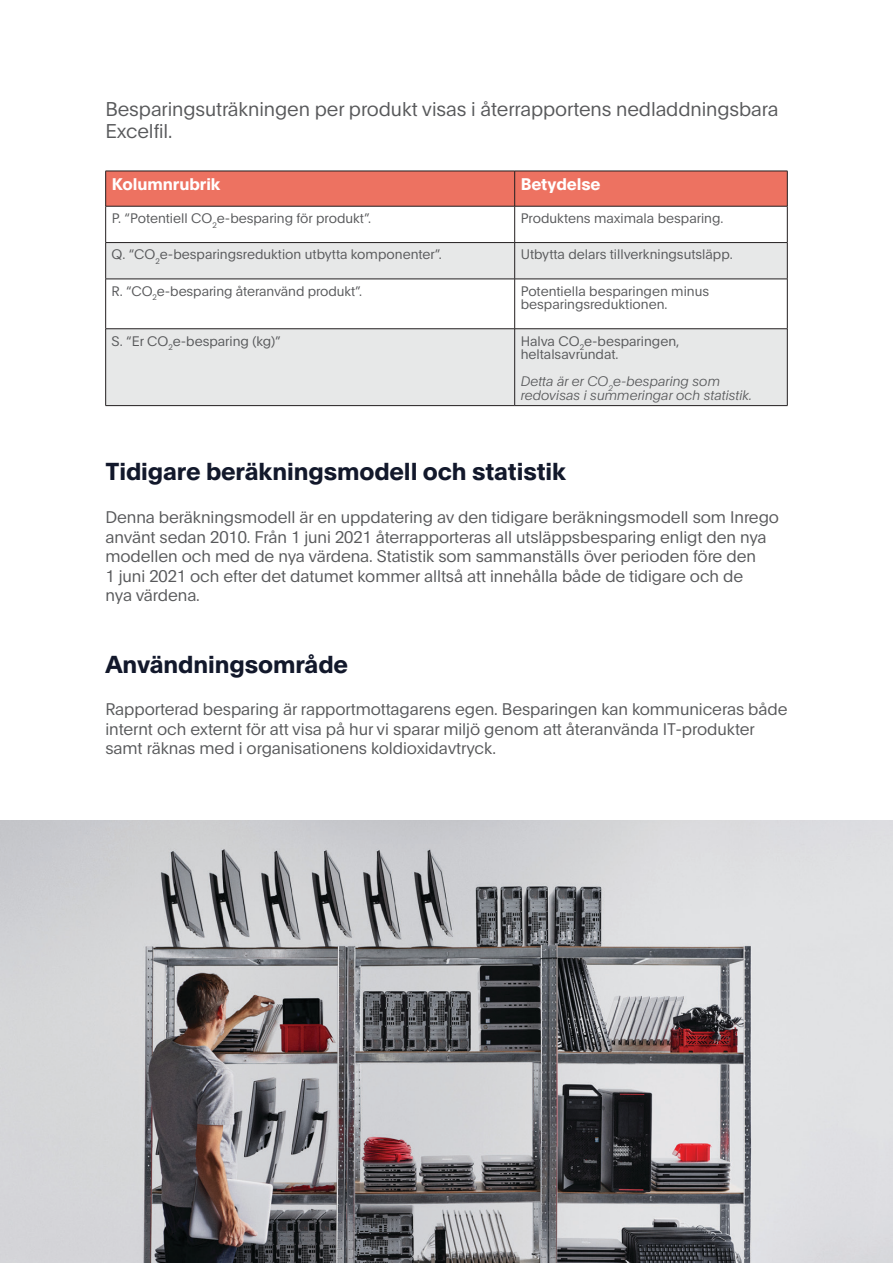
<style>
.page{position:relative;width:893px;height:1263px;background:#fff}
.page>*{position:absolute;margin:0;border:0;box-sizing:border-box;transform-origin:0 0}
.t1{font:700 24px "Plain";letter-spacing:-.005em;color:#12182b}
.t2{font:300 19.5px/22.5px "Plain";letter-spacing:-.005em;color:#58595b}
.t3{font:300 16.5px/19.5px "Plain";letter-spacing:-.005em;color:#58595b}
.t4{font:700 16.5px "Plain";letter-spacing:-.005em;color:#fff}
.t5{font:300 13.5px/13.5px "Plain";color:#58595b}
.t6{font:italic 100 13.5px/13.5px "Plain";color:#58595b}
</style>
<div class="page">
<div style="left:106px;top:172px;width:681px;height:34px;background:#ed7261"></div>
<svg style="left:106px;top:243px;width:681px;height:162px;fill:#e7e8e8"></svg>
<hr style="left:514px;top:206px;width:1px;height:36px;background:#231f20">
<hr style="left:105px;top:242px;width:410px;height:1px;background:#231f20">
<hr style="left:515px;top:242px;width:272px;height:1px;background:#231f20">
<hr style="left:514px;top:243px;width:1px;height:36px;background:#231f20">
<hr style="left:105px;top:279px;width:410px;height:1px;background:#231f20">
<hr style="left:515px;top:279px;width:272px;height:1px;background:#231f20">
<hr style="left:514px;top:279px;width:1px;height:50px;background:#231f20">
<hr style="left:105px;top:328px;width:410px;height:1px;background:#231f20">
<hr style="left:515px;top:328px;width:272px;height:1px;background:#231f20">
<hr style="left:514px;top:329px;width:1px;height:76px;background:#231f20">
<hr style="left:105px;top:206px;width:1px;height:36px;background:#231f20">
<hr style="left:787px;top:206px;width:1px;height:36px;background:#231f20">
<hr style="left:105px;top:243px;width:1px;height:36px;background:#231f20">
<hr style="left:787px;top:243px;width:1px;height:36px;background:#231f20">
<hr style="left:105px;top:279px;width:1px;height:50px;background:#231f20">
<hr style="left:787px;top:279px;width:1px;height:50px;background:#231f20">
<hr style="left:105px;top:329px;width:1px;height:76px;background:#231f20">
<hr style="left:787px;top:329px;width:1px;height:76px;background:#231f20">
<hr style="left:105px;top:171px;width:410px;height:1px;background:#231f20">
<hr style="left:105px;top:171px;width:1px;height:35px;background:#231f20">
<hr style="left:515px;top:171px;width:272px;height:1px;background:#231f20">
<hr style="left:514px;top:171px;width:1px;height:35px;background:#231f20">
<hr style="left:787px;top:171px;width:1px;height:35px;background:#231f20">
<hr style="left:105px;top:206px;width:410px;height:1px;background:#231f20">
<hr style="left:515px;top:206px;width:272px;height:1px;background:#231f20">
<hr style="left:105px;top:405px;width:410px;height:1px;background:#231f20">
<hr style="left:515px;top:405px;width:272px;height:1px;background:#231f20">
<img style="left:0;top:820px;width:893px;height:443px">
<p class="t2" style="left:105px;top:97px;width:674px">Besparingsuträkningen per produkt visas i återrapportens nedladdningsbara<br>Excelfil.</p>
<p class="t4" style="left:112px;top:172px;width:110px">Kolumnrubrik</p>
<p class="t4" style="left:521px;top:172px;width:81px">Betydelse</p>
<p class="t5" style="left:112px;top:211px;width:261px">P. “Potentiell CO<sub>2</sub>e-besparing för produkt”.</p>
<p class="t5" style="left:521px;top:211px;width:204px">Produktens maximala besparing.</p>
<p class="t5" style="left:112px;top:247px;width:332px">Q. “CO<sub>2</sub>e-besparingsreduktion utbytta komponenter”.</p>
<p class="t5" style="left:521px;top:247px;width:214px">Utbytta delars tillverkningsutsläpp.</p>
<p class="t5" style="left:112px;top:284px;width:252px">R. “CO<sub>2</sub>e-besparing återanvänd produkt”.</p>
<p class="t5" style="left:521px;top:284px;width:190px">Potentiella besparingen minus besparingsreduktionen.</p>
<p class="t5" style="left:112px;top:333px;width:170px">S. “Er CO<sub>2</sub>e-besparing (kg)”</p>
<p class="t5" style="left:521px;top:333px;width:160px">Halva CO<sub>2</sub>e-besparingen, heltalsavrundat.</p>
<p class="t6" style="left:521px;top:374px;width:233px">Detta är er CO<sub>2</sub>e-besparing som redovisas i summeringar och statistik.</p>
<h1 class="t1" style="left:105px;top:454px;width:462px">Tidigare beräkningsmodell och statistik</h1>
<p class="t3" style="left:105px;top:507px;width:675px">Denna beräkningsmodell är en uppdatering av den tidigare beräkningsmodell som Inrego använt sedan 2010. Från 1 juni 2021 återrapporteras all utsläppsbesparing enligt den nya modellen och med de nya värdena. Statistik som sammanställs över perioden före den<br>1 juni 2021 och efter det datumet kommer alltså att innehålla både de tidigare och de<br>nya värdena.</p>
<h1 class="t1" style="left:105px;top:647px;width:244px">Användningsområde</h1>
<p class="t3" style="left:105px;top:699px;width:683px">Rapporterad besparing är rapportmottagarens egen. Besparingen kan kommuniceras både internt och externt för att visa på hur vi sparar miljö genom att återanvända IT-produkter samt räknas med i organisationens koldioxidavtryck.</p>
</div>
